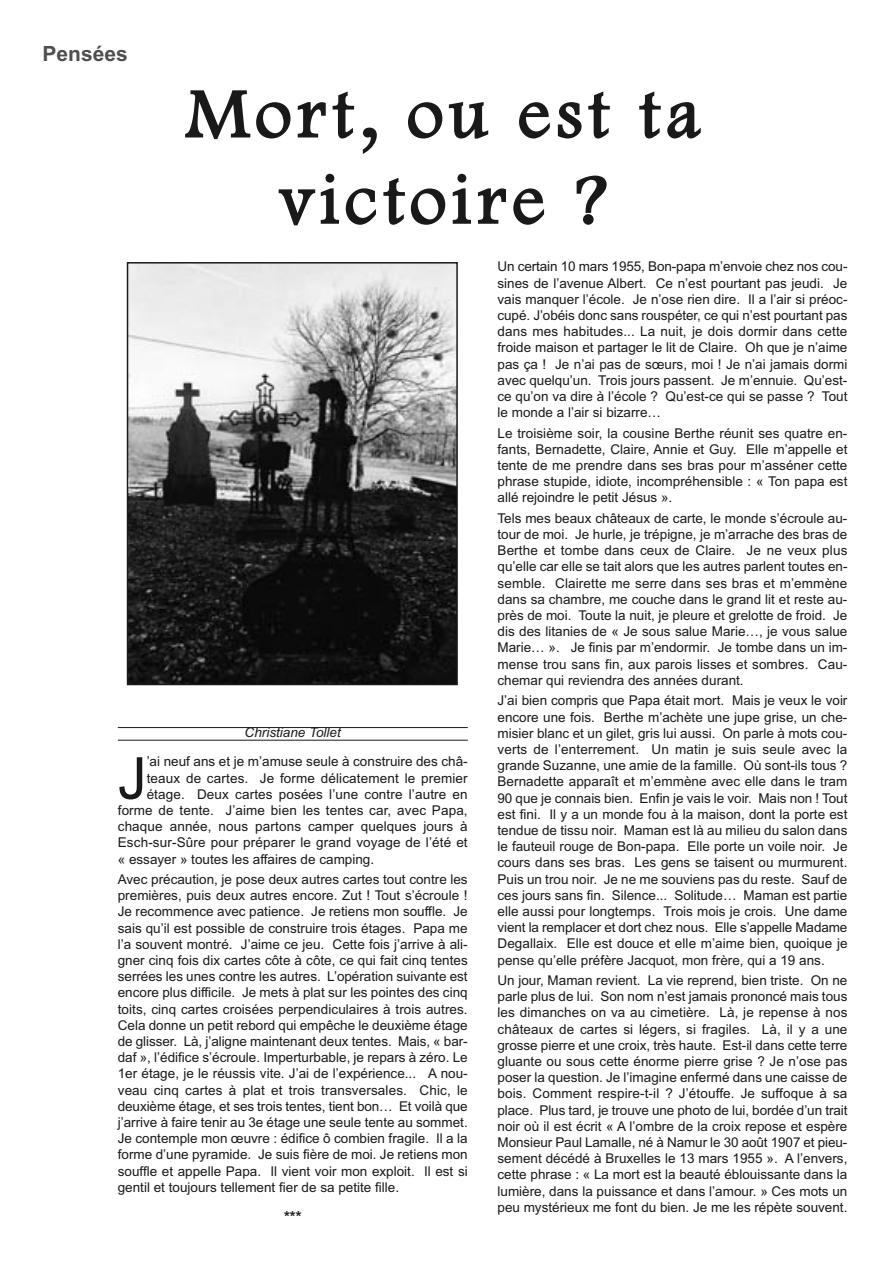
<style>
.page{position:relative;width:893px;height:1263px;background:#fff}
.page>*{position:absolute;margin:0;border:0;box-sizing:border-box;transform-origin:0 0}
.t1{font:72px/86.2px "Footlight MT Light";letter-spacing:.085em;color:#191919;text-align:center}
.t2{font:57.9px "Arial";color:#191919}
.t3{font:700 21px "Arial";color:#4e4e4e}
.t4{font:700 15px "Arial";color:#191919}
.t5{font:13.5px/16.2px "Arial";color:#191919;text-align:justify}
.t6{font:italic 13.5px "Arial";color:#191919}
</style>
<div class="page">
<img style="left:130px;top:265px;width:325px;height:417px">
<div style="left:127px;top:262px;width:331px;height:423px;border:2px solid #191919"></div>
<hr style="left:118px;top:727px;width:350px;height:1px;background:#191919">
<hr style="left:118px;top:740px;width:350px;height:1px;background:#191919">
<h3 class="t3" style="left:43px;top:41px;width:87px">Pensées</h3>
<h1 class="t1" style="left:186px;top:68px;width:516px">Mort, ou est ta victoire ?</h1>
<p class="t6" style="left:245px;top:725px;width:98px">Christiane Tollet</p>
<h2 class="t2" style="left:118px;top:745px;width:30px">J</h2>
<p class="t5" style="left:147px;top:753px;width:323px">’ai neuf ans et je m’amuse seule à construire des châ-</p>
<p class="t5" style="left:147px;top:770px;width:323px">teaux de cartes. Je forme délicatement le premier</p>
<p class="t5" style="left:147px;top:786px;width:323px">étage. Deux cartes posées l’une contre l’autre en</p>
<p class="t5" style="left:118px;top:802px;width:351px">forme de tente. J’aime bien les tentes car, avec Papa,</p>
<p class="t5" style="left:118px;top:818px;width:351px">chaque année, nous partons camper quelques jours à</p>
<p class="t5" style="left:118px;top:834px;width:351px">Esch-sur-Sûre pour préparer le grand voyage de l’été et</p>
<p class="t5" style="left:118px;top:851px;width:258px">« essayer » toutes les affaires de camping.</p>
<p class="t5" style="left:118px;top:871px;width:351px">Avec précaution, je pose deux autres cartes tout contre les premières, puis deux autres encore. Zut ! Tout s’écroule !<br>Je recommence avec patience. Je retiens mon souffle. Je sais qu’il est possible de construire trois étages. Papa me l’a souvent montré. J’aime ce jeu. Cette fois j’arrive à ali&shy;gner cinq fois dix cartes côte à côte, ce qui fait cinq tentes serrées les unes contre les autres. L’opération suivante est encore plus difficile. Je mets à plat sur les pointes des cinq toits, cinq cartes croisées perpendiculaires à trois autres.<br>Cela donne un petit rebord qui empêche le deuxième étage de glisser. Là, j’aligne maintenant deux tentes. Mais, « bar&shy;daf », l’édifice s’écroule. Imperturbable, je repars à zéro. Le 1er étage, je le réussis vite. J’ai de l’expérience... A nou&shy;veau cinq cartes à plat et trois transversales. Chic, le deuxième étage, et ses trois tentes, tient bon… Et voilà que j’arrive à faire tenir au 3e étage une seule tente au sommet.<br>Je contemple mon œuvre : édifice ô combien fragile. Il a la forme d’une pyramide. Je suis fière de moi. Je retiens mon souffle et appelle Papa. Il vient voir mon exploit. Il est si gentil et toujours tellement fier de sa petite fille.</p>
<p class="t4" style="left:284px;top:1208px;width:19px">***</p>
<p class="t5" style="left:497px;top:259px;width:351px">Un certain 10 mars 1955, Bon-papa m’envoie chez nos cou&shy;sines de l’avenue Albert. Ce n’est pourtant pas jeudi. Je vais manquer l’école. Je n’ose rien dire. Il a l’air si préoc&shy;cupé. J’obéis donc sans rouspéter, ce qui n’est pourtant pas dans mes habitudes... La nuit, je dois dormir dans cette froide maison et partager le lit de Claire. Oh que je n’aime pas ça ! Je n’ai pas de sœurs, moi ! Je n’ai jamais dormi avec quelqu’un. Trois jours passent. Je m’ennuie. Qu’est&shy;ce qu’on va dire à l’école ? Qu’est-ce qui se passe ? Tout le monde a l’air si bizarre…</p>
<p class="t5" style="left:497px;top:425px;width:351px">Le troisième soir, la cousine Berthe réunit ses quatre en&shy;fants, Bernadette, Claire, Annie et Guy. Elle m’appelle et tente de me prendre dans ses bras pour m’asséner cette phrase stupide, idiote, incompréhensible : « Ton papa est allé rejoindre le petit Jésus ».</p>
<p class="t5" style="left:497px;top:510px;width:351px">Tels mes beaux châteaux de carte, le monde s’écroule au&shy;tour de moi. Je hurle, je trépigne, je m’arrache des bras de Berthe et tombe dans ceux de Claire. Je ne veux plus qu’elle car elle se tait alors que les autres parlent toutes en&shy;semble. Clairette me serre dans ses bras et m’emmène dans sa chambre, me couche dans le grand lit et reste au&shy;près de moi. Toute la nuit, je pleure et grelotte de froid. Je dis des litanies de « Je sous salue Marie…, je vous salue Marie… ». Je finis par m’endormir. Je tombe dans un im&shy;mense trou sans fin, aux parois lisses et sombres. Cau&shy;chemar qui reviendra des années durant.</p>
<p class="t5" style="left:497px;top:692px;width:352px">J’ai bien compris que Papa était mort. Mais je veux le voir encore une fois. Berthe m’achète une jupe grise, un che&shy;misier blanc et un gilet, gris lui aussi. On parle à mots cou&shy;verts de l’enterrement. Un matin je suis seule avec la grande Suzanne, une amie de la famille. Où sont-ils tous ?<br>Bernadette apparaît et m’emmène avec elle dans le tram 90 que je connais bien. Enfin je vais le voir. Mais non ! Tout est fini. Il y a un monde fou à la maison, dont la porte est tendue de tissu noir. Maman est là au milieu du salon dans le fauteuil rouge de Bon-papa. Elle porte un voile noir. Je cours dans ses bras. Les gens se taisent ou murmurent.<br>Puis un trou noir. Je ne me souviens pas du reste. Sauf de ces jours sans fin. Silence... Solitude… Maman est partie elle aussi pour longtemps. Trois mois je crois. Une dame vient la remplacer et dort chez nous. Elle s’appelle Madame Degallaix. Elle est douce et elle m’aime bien, quoique je pense qu’elle préfère Jacquot, mon frère, qui a 19 ans.</p>
<p class="t5" style="left:497px;top:972px;width:351px">Un jour, Maman revient. La vie reprend, bien triste. On ne parle plus de lui. Son nom n’est jamais prononcé mais tous les dimanches on va au cimetière. Là, je repense à nos châteaux de cartes si légers, si fragiles. Là, il y a une grosse pierre et une croix, très haute. Est-il dans cette terre gluante ou sous cette énorme pierre grise ? Je n’ose pas poser la question. Je l’imagine enfermé dans une caisse de bois. Comment respire-t-il ? J’étouffe. Je suffoque à sa place. Plus tard, je trouve une photo de lui, bordée d’un trait noir où il est écrit « A l’ombre de la croix repose et espère Monsieur Paul Lamalle, né à Namur le 30 août 1907 et pieu&shy;sement décédé à Bruxelles le 13 mars 1955 ». A l’envers, cette phrase : « La mort est la beauté éblouissante dans la lumière, dans la puissance et dans l’amour. » Ces mots un peu mystérieux me font du bien. Je me les répète souvent.</p>
</div>
